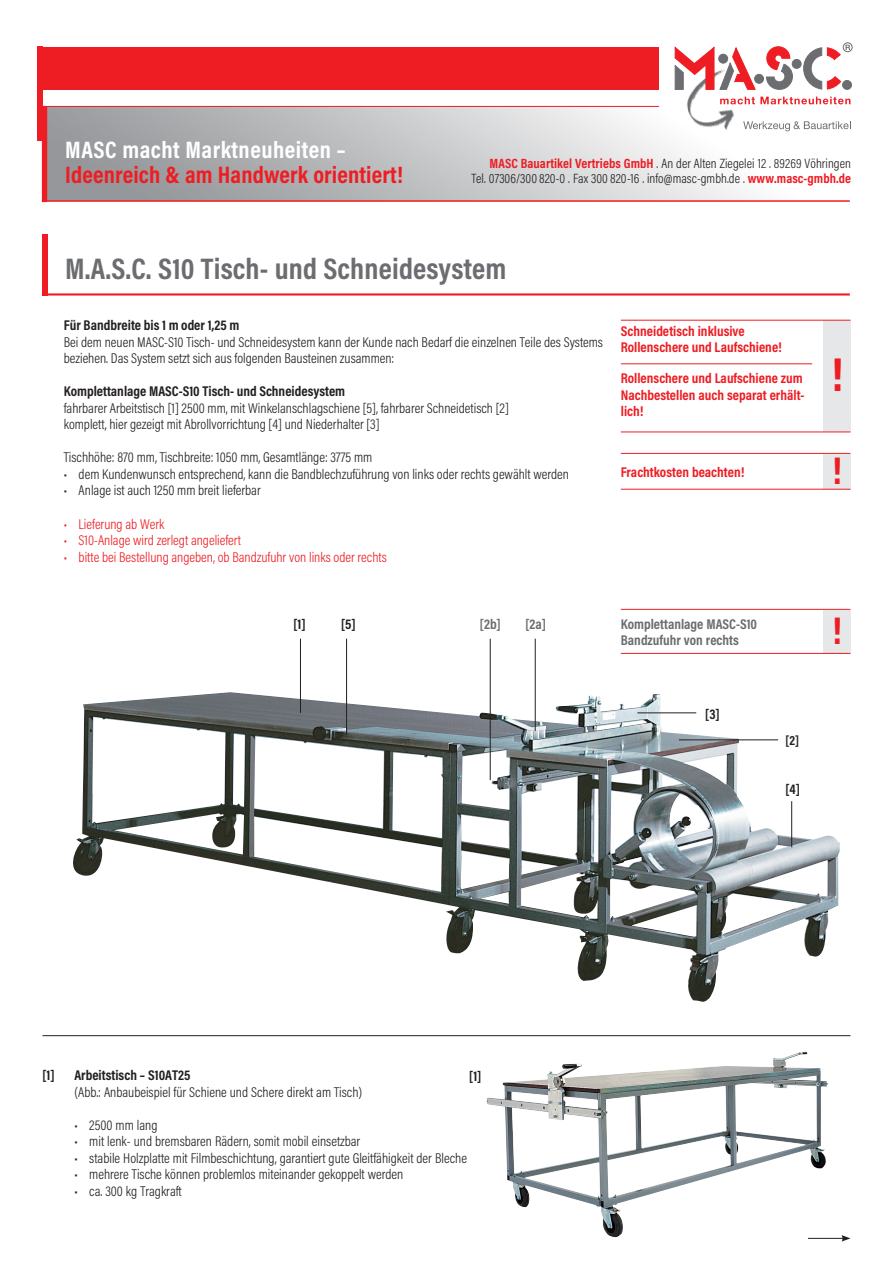
<style>
.page{position:relative;width:893px;height:1263px;background:#fff}
.page>*{position:absolute;margin:0;border:0;box-sizing:border-box;transform-origin:0 0}
.t1{font:700 48px "Acumin Pro Cond";color:#ee1d23}
.t2{font:700 39px "Acumin Pro Cond";color:#ee1d23}
.Artikelbezeich{font:700 30px "Acumin Pro Cond";letter-spacing:.005em;color:#6c6d70}
.t3{font:700 24px "Acumin Pro Cond";letter-spacing:.005em;color:#ee1d23}
.t4{font:700 24px "Acumin Pro Cond";letter-spacing:.02em;color:#fff}
.t5{font:300 14.25px/16.5px "Acumin Pro Cond";color:#231f20}
.t6{font:700 14.25px/16.5px "Acumin Pro Cond";color:#ee1d23}
.Fließtext_dt{font:700 14.25px "Acumin Pro Cond";color:#231f20}
.t7{font:300 14.25px "Acumin Pro Cond";color:#ee1d23}
.Fließtext_dt-2{font:700 14.25px "Acumin Pro Cond";color:#6c6d70}
.t8{font:300 13.5px "Acumin Pro Cond";letter-spacing:.005em;color:#231f20}
.Fließtext_dt-3{font:700 13.5px "Acumin Pro Cond";color:#231f20}
.s1{font-weight:700;color:#ee1d23}
</style>
<div class="page">
<div style="left:42px;top:234px;width:5px;height:62px;background:#ee1d23"></div>
<hr style="left:42px;top:293px;width:808px;height:3px;background:#ee1d23">
<div style="left:823px;top:610px;width:27px;height:43px;background:#e6e7e9"></div>
<hr style="left:621px;top:609px;width:229px;height:1px;background:#ee1d23">
<hr style="left:621px;top:653px;width:229px;height:1px;background:#ee1d23">
<img style="left:73px;top:692px;width:767px;height:310px">
<hr style="left:300px;top:639px;width:1px;height:74px;background:#231f20">
<hr style="left:346px;top:639px;width:1px;height:95px;background:#231f20">
<hr style="left:490px;top:639px;width:1px;height:141px;background:#231f20">
<hr style="left:637px;top:712px;width:59px;height:1px;background:#231f20">
<hr style="left:679px;top:739px;width:99px;height:1px;background:#231f20">
<hr style="left:791px;top:801px;width:1px;height:46px;background:#231f20">
<hr style="left:535px;top:639px;width:1px;height:92px;background:#231f20">
<div style="left:823px;top:454px;width:27px;height:35px;background:#e6e7e9"></div>
<div style="left:823px;top:320px;width:27px;height:112px;background:#e6e7e9"></div>
<hr style="left:621px;top:453px;width:229px;height:1px;background:#ee1d23">
<hr style="left:621px;top:489px;width:229px;height:1px;background:#ee1d23">
<hr style="left:621px;top:320px;width:229px;height:1px;background:#ee1d23">
<hr style="left:621px;top:364px;width:191px;height:1px;background:#ee1d23">
<hr style="left:621px;top:432px;width:229px;height:1px;background:#ee1d23">
<img style="left:487px;top:1052px;width:341px;height:185px">
<hr style="left:43px;top:1035px;width:807px;height:1px;background:#231f20">
<hr style="left:808px;top:1238px;width:36px;height:1px;background:#231f20">
<svg style="left:841px;top:1235px;width:9px;height:6px"></svg>
<div style="left:43px;top:47px;width:616px;height:42px;background:#ee1d23"></div>
<div style="left:37px;top:47px;width:6px;height:94px;background:#ee1d23"></div>
<div style="left:44px;top:106px;width:806px;height:95px;background:linear-gradient(to right,#8f9194,#fff)"></div>
<svg style="left:743px;top:121px;width:108px;height:10px"></svg>
<img style="left:679px;top:63px;width:62px;height:75px">
<svg style="left:675px;top:47px;width:39px;height:43px"></svg>
<svg style="left:720px;top:47px;width:35px;height:43px"></svg>
<div style="left:719px;top:54px;width:9px;height:9px;background:#6c6d70;border-radius:50%"></div>
<div style="left:719px;top:54px;width:9px;height:9px;border:1px solid #6c6d70;border-radius:50%"></div>
<div style="left:755px;top:74px;width:8px;height:9px;background:#6c6d70;border-radius:50%"></div>
<div style="left:754px;top:74px;width:10px;height:9px;border:1px solid #6c6d70;border-radius:50%"></div>
<div style="left:792px;top:59px;width:9px;height:9px;background:#6c6d70;border-radius:50%"></div>
<div style="left:792px;top:59px;width:9px;height:9px;border:1px solid #6c6d70;border-radius:50%"></div>
<svg style="left:766px;top:47px;width:27px;height:43px"></svg>
<div style="left:842px;top:80px;width:10px;height:9px;border:1px solid #6c6d70;border-radius:50%"></div>
<svg style="left:720px;top:97px;width:130px;height:7px"></svg>
<svg style="left:803px;top:45px;width:47px;height:44px"></svg>
<div style="left:843px;top:43px;width:9px;height:9px;border:1px solid #6c6d70;border-radius:50%"></div>
<hr style="left:42px;top:200px;width:808px;height:2px;background:#ee1d23">
<div style="left:42px;top:106px;width:5px;height:96px;background:#ee1d23"></div>
<hr style="left:43px;top:106px;width:616px;height:1px;background:#ee1d23">
<p class="t4" style="left:65px;top:134px;width:282px">MASC macht Marktneuheiten –</p>
<p class="t3" style="left:65px;top:158px;width:339px">Ideenreich &amp; am Handwerk orientiert!</p>
<p class="t8" style="left:490px;top:155px;width:363px"><span class="s1">MASC Bauartikel Vertriebs GmbH</span> . An der Alten Ziegelei 12 . 89269 Vöhringen</p>
<p class="t8" style="left:471px;top:169px;width:381px">Tel. 07306/300 820-0 . Fax 300 820-16 . info@masc-gmbh.de . <span class="s1">www.masc-gmbh.de</span></p>
<p class="Artikelbezeich" style="left:65px;top:249px;width:443px">M.A.S.C. S10 Tisch- und Schneidesystem</p>
<p class="Fließtext_dt" style="left:64px;top:316px;width:177px">Für Bandbreite bis 1 m oder 1,25 m</p>
<p class="t5" style="left:64px;top:334px;width:541px">Bei dem neuen MASC-S10 Tisch- und Schneidesystem kann der Kunde nach Bedarf die einzelnen Teile des Systems beziehen. Das System setzt sich aus folgenden Bausteinen zusammen:</p>
<p class="Fließtext_dt" style="left:64px;top:382px;width:283px">Komplettanlage MASC-S10 Tisch- und Schneidesystem</p>
<p class="t5" style="left:64px;top:400px;width:447px">fahrbarer Arbeitstisch [1] 2500 mm, mit Winkelanschlagschiene [5], fahrbarer Schneidetisch [2] komplett, hier gezeigt mit Abrollvorrichtung [4] und Niederhalter [3]</p>
<p class="t5" style="left:64px;top:449px;width:310px">Tischhöhe: 870 mm, Tischbreite: 1050 mm, Gesamtlänge: 3775 mm</p>
<p class="t5" style="left:64px;top:466px;width:507px">• dem Kundenwunsch entsprechend, kann die Bandblechzuführung von links oder rechts gewählt werden</p>
<p class="t5" style="left:64px;top:482px;width:198px">• Anlage ist auch 1250 mm breit lieferbar</p>
<p class="t7" style="left:64px;top:514px;width:102px">• Lieferung ab Werk</p>
<p class="t7" style="left:64px;top:531px;width:179px">• S10-Anlage wird zerlegt angeliefert</p>
<p class="t7" style="left:64px;top:547px;width:325px">• bitte bei Bestellung angeben, ob Bandzufuhr von links oder rechts</p>
<p class="t6" style="left:621px;top:322px;width:163px">Schneidetisch inklusive<br>Rollenschere und Laufschiene!</p>
<p class="t6" style="left:621px;top:370px;width:185px">Rollenschere und Laufschiene zum<br>Nachbestellen auch separat erhält&shy;lich!</p>
<p class="t6" style="left:621px;top:463px;width:125px">Frachtkosten beachten!</p>
<p class="t1" style="left:831px;top:343px;width:14px">!</p>
<p class="t2" style="left:832px;top:445px;width:12px">!</p>
<p class="Fließtext_dt" style="left:293px;top:615px;width:14px">[1]</p>
<p class="Fließtext_dt-2" style="left:480px;top:615px;width:22px">[2b]</p>
<p class="Fließtext_dt" style="left:341px;top:615px;width:16px">[5]</p>
<p class="Fließtext_dt-2" style="left:525px;top:615px;width:22px">[2a]</p>
<p class="Fließtext_dt-2" style="left:621px;top:614px;width:138px">Komplettanlage MASC-S10</p>
<p class="Fließtext_dt-2" style="left:621px;top:631px;width:120px">Bandzufuhr von rechts</p>
<p class="t2" style="left:832px;top:605px;width:12px">!</p>
<p class="Fließtext_dt" style="left:705px;top:704px;width:16px">[3]</p>
<p class="Fließtext_dt-3" style="left:785px;top:732px;width:15px">[2]</p>
<p class="Fließtext_dt" style="left:785px;top:779px;width:16px">[4]</p>
<p class="Fließtext_dt" style="left:43px;top:1066px;width:14px">[1]</p>
<p class="Fließtext_dt" style="left:74px;top:1066px;width:117px">Arbeitstisch – S10AT25</p>
<p class="t5" style="left:74px;top:1083px;width:289px">(Abb.: Anbaubeispiel für Schiene und Schere direkt am Tisch)</p>
<p class="t5" style="left:74px;top:1116px;width:85px">• 2500 mm lang</p>
<p class="t5" style="left:74px;top:1133px;width:287px">• mit lenk- und bremsbaren Rädern, somit mobil einsetzbar</p>
<p class="t5" style="left:74px;top:1149px;width:394px">• stabile Holzplatte mit Filmbeschichtung, garantiert gute Gleitfähigkeit der Bleche</p>
<p class="t5" style="left:74px;top:1166px;width:331px">• mehrere Tische können problemlos miteinander gekoppelt werden</p>
<p class="t5" style="left:74px;top:1182px;width:109px">• ca. 300 kg Tragkraft</p>
<p class="Fließtext_dt" style="left:469px;top:1066px;width:14px">[1]</p>
</div>
